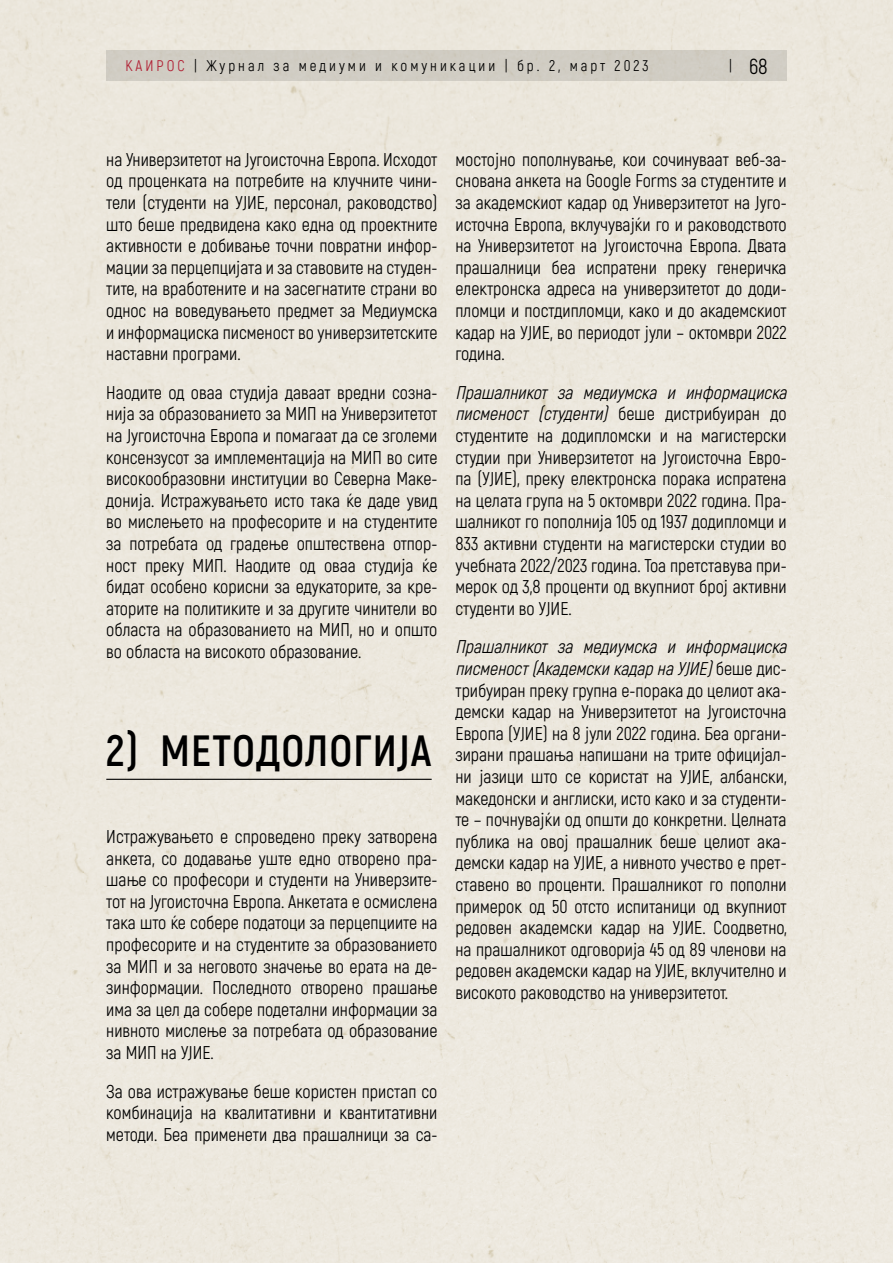
<style>
.page{position:relative;width:893px;height:1263px;background:#fff}
.page>*{position:absolute;margin:0;border:0;box-sizing:border-box;transform-origin:0 0}
.t1{font:700 43.5px "Akrobat";letter-spacing:.025em;color:#000}
.t2{font:21px "Akrobat";color:#000}
.t3{font:18px/21.6px "Akrobat";color:#000;text-align:justify}
.t4{font:15px "Akrobat";letter-spacing:.2em;color:#000}
.s1{color:#b12135}
.s2{font-size:15px}
.s3{font-style:italic}
</style>
<div class="page">
<div style="left:106px;top:50px;width:681px;height:31px;background:#d0ccc3"></div>
<hr style="left:106px;top:779px;width:326px;height:1px;background:#000">
<p class="t4" style="left:125px;top:57px;width:525px"><span class="s1">КАИРОС</span> | Журнал за медиуми и комуникации | бр. 2, март 2023</p>
<p class="t2" style="left:729px;top:54px;width:40px"><span class="s2">|</span> 68</p>
<p class="t3" style="left:106px;top:149px;width:333px">на Универзитетот на Југоисточна Европа. Исходот од проценката на потребите на клучните чини&shy;тели (студенти на УЈИЕ, персонал, раководство) што беше предвидена како една од проектните активности е добивање точни повратни инфор&shy;мации за перцепцијата и за ставовите на студен&shy;тите, на вработените и на засегнатите страни во однос на воведувањето предмет за Медиумска и информациска писменост во универзитетските наставни програми.</p>
<p class="t3" style="left:106px;top:382px;width:333px">Наодите од оваа студија даваат вредни созна&shy;нија за образованието за МИП на Универзитетот на Југоисточна Европа и помагаат да се зголеми консензусот за имплементација на МИП во сите високообразовни институции во Северна Маке&shy;донија. Истражувањето исто така ќе даде увид во мислењето на професорите и на студентите за потребата од градење општествена отпор&shy;ност преку МИП. Наодите од оваа студија ќе бидат особено корисни за едукаторите, за кре&shy;аторите на политиките и за другите чинители во областа на образованието на МИП, но и општо во областа на високото образование.</p>
<h1 class="t1" style="left:106px;top:723px;width:327px">2) МЕТОДОЛОГИЈА</h1>
<p class="t3" style="left:106px;top:826px;width:333px">Истражувањето е спроведено преку затворена анкета, со додавање уште едно отворено пра&shy;шање со професори и студенти на Универзите&shy;тот на Југоисточна Европа. Анкетата е осмислена така што ќе собере податоци за перцепциите на професорите и на студентите за образованието за МИП и за неговото значење во ерата на де&shy;зинформации. Последното отворено прашање има за цел да собере подетални информации за нивното мислење за потребата од образование за МИП на УЈИЕ.</p>
<p class="t3" style="left:106px;top:1080px;width:333px">За ова истражување беше користен пристап со комбинација на квалитативни и квантитативни методи. Беа применети два прашалници за са-</p>
<p class="t3" style="left:455px;top:149px;width:333px">мостојно пополнување, кои сочинуваат веб-за&shy;снована анкета на Google Forms за студентите и за академскиот кадар од Универзитетот на Југо&shy;источна Европа, вклучувајќи го и раководството на Универзитетот на Југоисточна Европа. Двата прашалници беа испратени преку генеричка електронска адреса на универзитетот до доди&shy;пломци и постдипломци, како и до академскиот кадар на УЈИЕ, во периодот јули – октомври 2022 година.</p>
<p class="t3" style="left:455px;top:382px;width:337px;text-align:left"><span class="s3">Прашалникот за медиумска и информациска писменост (студенти)</span> б е ш е д и с т р и бу и р а н д о студентите на додипломски и на магистерски студии при Универзитетот на Југоисточна Евро&shy;па (УЈИЕ), преку електронска порака испратена на целата група на 5 октомври 2022 година. Пра&shy;шалникот го пополнија 105 од 1937 додипломци и 833 активни студенти на магистерски студии во учебната 2022/2023 година. Тоа претставува при&shy;мерок од 3,8 проценти од вкупниот број активни студенти во УЈИЕ.</p>
<p class="t3" style="left:455px;top:636px;width:337px;text-align:left"><span class="s3">Прашалникот за медиумска и информациска писменост(АкадемскикадарнаУЈИЕ)</span>б е ш е д и с - трибуиран преку групна е-порака до целиот ака&shy;демски кадар на Универзитетот на Југоисточна Европа (УЈИЕ) на 8 јули 2022 година. Беа органи&shy;зирани прашања напишани на трите официјал&shy;ни јазици што се користат на УЈИЕ, албански, македонски и англиски, исто како и за студенти&shy;те – почнувајќи од општи до конкретни. Целната публика на овој прашалник беше целиот ака&shy;демски кадар на УЈИЕ, а нивното учество е прет&shy;ставено во проценти. Прашалникот го пополни примерок од 50 отсто испитаници од вкупниот редовен академски кадар на УЈИЕ. Соодветно, на прашалникот одговорија 45 од 89 членови на редовен академски кадар на УЈИЕ, вклучително и високото раководство на универзитетот.</p>
</div>
